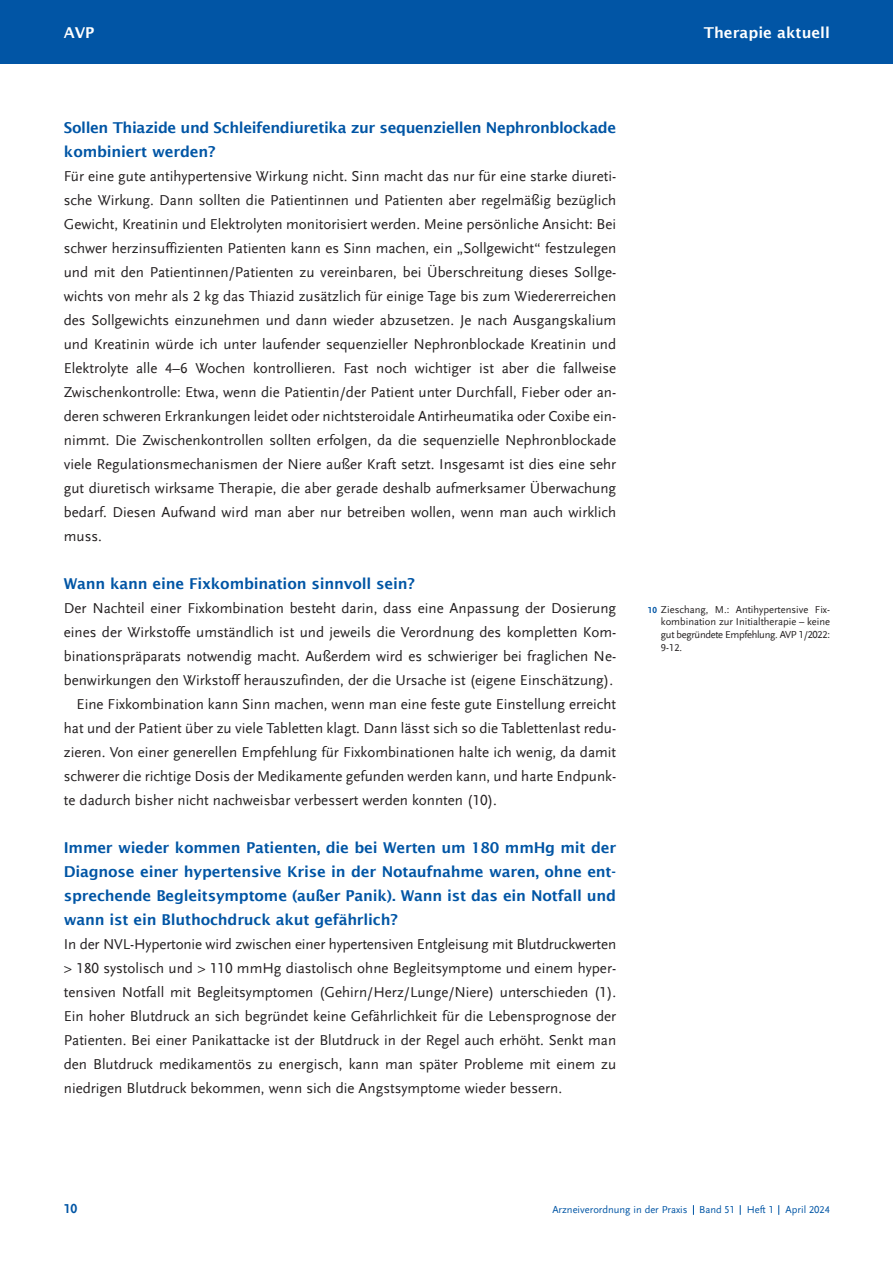
<style>
.page{position:relative;width:893px;height:1263px;background:#fff}
.page>*{position:absolute;margin:0;border:0;box-sizing:border-box;transform-origin:0 0}
.t1{font:15px/24px "Scala Sans LF";color:#231f20;text-align:justify}
.t2{font:600 15px/24px "Lucida Sans";letter-spacing:-.015em;color:#0155a5}
.t3{font:600 15px "Lucida Sans";color:#fff}
.t4{font:700 13.5px "Scala Sans LF";color:#0155a5}
.t5{font:10.5px/12.6px "Scala Sans LF";letter-spacing:-.03em;color:#231f20;text-align:justify}
.t6{font:10.5px "Scala Sans LF";color:#0155a5}
.s1{font-weight:700;font-size:9px;color:#0155a5}
</style>
<div class="page">
<div style="left:0;top:0;width:893px;height:64px;background:#0155a5"></div>
<p class="t3" style="left:64px;top:23px;width:32px">AVP</p>
<p class="t2" style="left:64px;top:115px;width:554px">Sollen Thiazide und Schleifendiuretika zur sequenziellen Nephron blocka de kombiniert werden?</p>
<p class="t1" style="left:64px;top:165px;width:554px">Für eine gute antihypertensive Wirkung nicht. Sinn macht das nur für eine starke diureti&shy;sche Wirkung. Dann sollten die Patientinnen und Patienten aber regelmäßig bezüglich Gewicht, Kreatinin und Elektrolyten monitorisiert werden. Meine persönliche Ansicht: Bei schwer herzinsuffizienten Patienten kann es Sinn machen, ein „Sollgewicht“ festzulegen und mit den Patientinnen/Patienten zu vereinbaren, bei Überschreitung dieses Sollge - wichts von mehr als 2 kg das Thiazid zusätzlich für einige Tage bis zum Wiedererreichen des Sollgewichts einzunehmen und dann wieder abzusetzen. Je nach Ausgangskalium und Kreatinin würde ich unter laufender sequenzieller Nephronblockade Kreatinin und Elektrolyte alle 4–6 Wochen kontrollieren. Fast noch wichtiger ist aber die fallweise Zwischen kontrolle: Etwa, wenn die Patientin/der Patient unter Durchfall, Fieber oder an - de ren schweren Erkrankungen leidet oder nichtsteroidale Antirheumatika oder Coxibe ein&shy;nimmt. Die Zwischenkontrollen sollten erfolgen, da die sequenzielle Nephronblockade viele Regulationsmechanismen der Niere außer Kraft setzt. Insgesamt ist dies eine sehr gut diuretisch wirksame Therapie, die aber gerade deshalb aufmerksamer Überwachung bedarf. Diesen Aufwand wird man aber nur betreiben wollen, wenn man auch wirklich muss.</p>
<p class="t2" style="left:64px;top:571px;width:353px">Wann kann eine Fixkombination sinnvoll sein?</p>
<p class="t1" style="left:64px;top:597px;width:554px">Der Nachteil einer Fixkombination besteht darin, dass eine Anpassung der Dosierung eines der Wirkstoffe umständlich ist und jeweils die Verordnung des kompletten Kom - bina tions präparats notwendig macht. Außerdem wird es schwieriger bei fraglichen Ne - ben wir kun gen den Wirkstoff herauszufinden, der die Ursache ist (eigene Einschätzung).</p>
<p class="t1" style="left:64px;top:693px;width:554px;text-indent:13px">Eine Fixkombination kann Sinn machen, wenn man eine feste gute Einstellung erreicht hat und der Patient über zu viele Tabletten klagt. Dann lässt sich so die Tablettenlast redu&shy;zieren. Von einer generellen Empfehlung für Fixkombinationen halte ich wenig, da damit schwerer die richtige Dosis der Medikamente gefunden werden kann, und harte Endpunk - te dadurch bisher nicht nachweisbar verbessert werden konnten (10).</p>
<p class="t2" style="left:64px;top:835px;width:554px;text-align:justify">Immer wieder kommen Patienten, die bei Werten um 180 mmHg mit der Diag nose einer hypertensive Krise in der Notaufnahme waren, ohne ent&shy;sprechende Begleitsymptome (außer Panik). Wann ist das ein Notfall und wann ist ein Bluthochdruck akut gefährlich?</p>
<p class="t1" style="left:64px;top:933px;width:554px">In der NVL-Hypertonie wird zwischen einer hypertensiven Entgleisung mit Blutdruck werten &gt; 180 systolisch und &gt; 110 mmHg diastolisch ohne Begleitsymptome und einem hyper&shy;tensiven Notfall mit Begleitsymptomen (Gehirn/Herz/Lunge/Niere) unterschieden (1).<br>Ein hoher Blutdruck an sich begründet keine Gefährlichkeit für die Lebensprognose der Patienten. Bei einer Panikattacke ist der Blutdruck in der Regel auch erhöht. Senkt man den Blutdruck medikamentös zu energisch, kann man später Probleme mit einem zu niedrigen Blutdruck bekommen, wenn sich die Angstsymptome wieder bessern.</p>
<p class="t3" style="left:704px;top:23px;width:128px">Therapie aktuell</p>
<p class="t5" style="left:661px;top:603px;width:171px;text-indent:-13px"><span class="s1">10</span> Zieschang, M.: Antihypertensive Fix&shy;kombination zur Initialtherapie – keine gut begründete Empfehlung. AVP 1/2022:<br>9-12.</p>
<p class="t4" style="left:64px;top:1202px;width:15px">10</p>
<p class="t6" style="left:552px;top:1204px;width:279px">Arzneiverordnung in der Praxis Band 51 Heft 1 April 2024</p>
</div>
